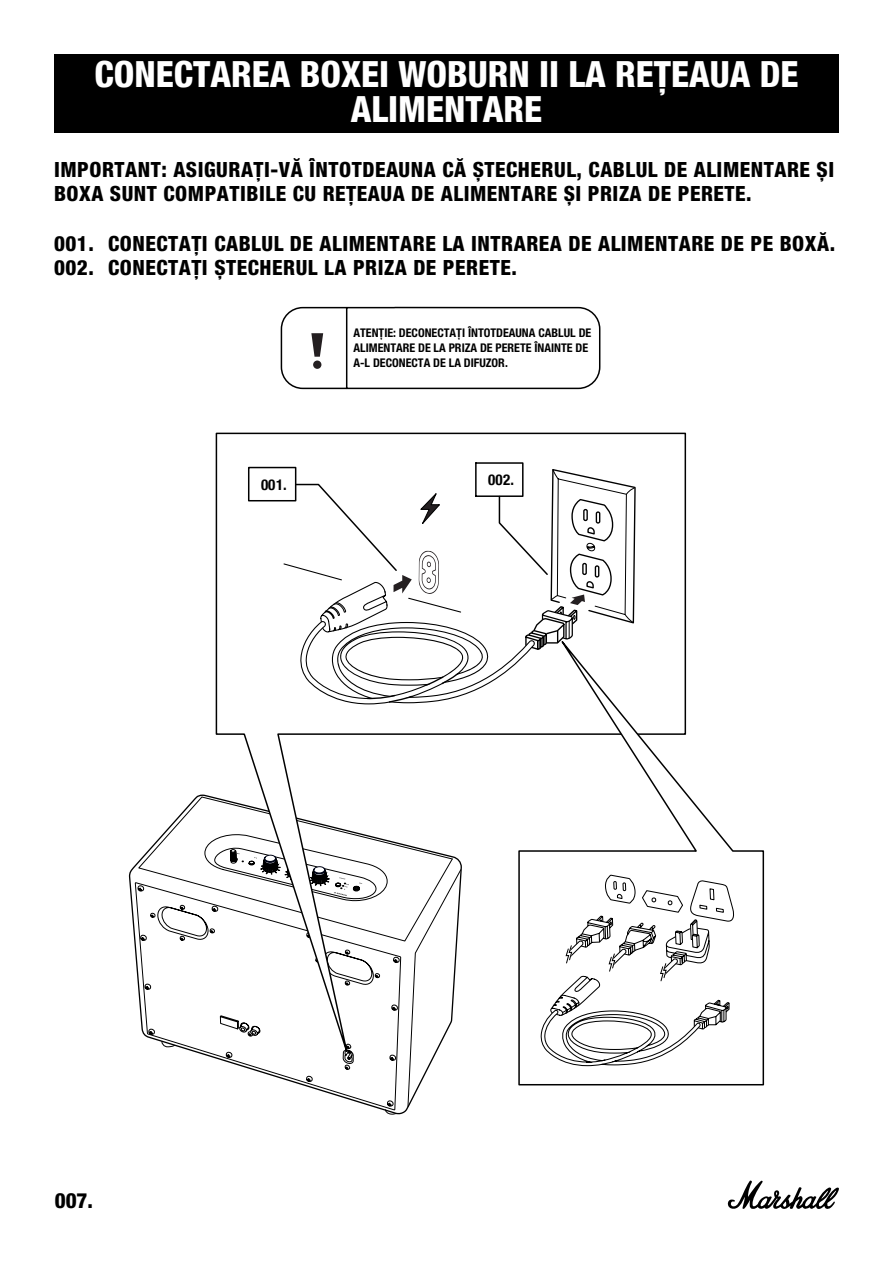
<style>
.page{position:relative;width:893px;height:1263px;background:#fff}
.page>*{position:absolute;margin:0;border:0;box-sizing:border-box;transform-origin:0 0}
.t1{font:800 condensed 36px/34.5px "Helvetica Neue LT Com";color:#fff;text-align:center}
.t2{font:800 condensed 21px/24px "Helvetica Neue LT Pro";letter-spacing:.025em;color:#000}
.t3{font:800 condensed 21px "Helvetica Neue LT Std";color:#000}
.t4{font:700 condensed 15px "Helvetica Neue";letter-spacing:.02em;color:#000}
.t5{font:700 condensed 12px/15px "Helvetica Neue LT Pro";color:#000}
.s1{font-family:"Helvetica Neue LT Std"}
</style>
<div class="page">
<svg style="left:727px;top:1180px;width:112px;height:29px"></svg>
<svg style="left:280px;top:306px;width:321px;height:84px"></svg>
<div style="left:313px;top:360px;width:8px;height:9px;background:#241f21;border-radius:50%"></div>
<div style="left:54px;top:54px;width:785px;height:78px;background:#000"></div>
<svg style="left:135px;top:882px;width:288px;height:233px"></svg>
<svg style="left:138px;top:886px;width:262px;height:220px"></svg>
<svg style="left:385px;top:1109px;width:12px;height:6px"></svg>
<svg style="left:150px;top:796px;width:65px;height:274px"></svg>
<svg style="left:215px;top:432px;width:472px;height:648px"></svg>
<div style="left:248px;top:467px;width:48px;height:34px;border:2px solid #000"></div>
<svg style="left:283px;top:461px;width:353px;height:243px"></svg>
<svg style="left:518px;top:620px;width:247px;height:466px"></svg>
<svg style="left:541px;top:835px;width:193px;height:232px"></svg>
<h1 class="t1" style="left:94px;top:57px;width:706px">CONECTAREA BOXEI WOBURN II LA REȚEAUA DE<br>ALIMENTARE</h1>
<p class="t2" style="left:54px;top:157px;width:782px">IMPORTANT: ASIGURAȚI-VĂ ÎNTOTDEAUNA CĂ ȘTECHERUL, CABLUL DE ALIMENTARE ȘI<br>BOXA SUNT COMPATIBILE CU REȚEAUA DE ALIMENTARE ȘI PRIZA DE PERETE.</p>
<p class="t2" style="left:54px;top:232px;width:783px"><span class="s1">001.</span> CONECTAȚI CABLUL DE ALIMENTARE LA INTRAREA DE ALIMENTARE DE PE BOXĂ.<br><span class="s1">002.</span> CONECTAȚI ȘTECHERUL LA PRIZA DE PERETE.</p>
<p class="t5" style="left:353px;top:325px;width:239px">ATENȚIE: DECONECTAȚI ÎNTOTDEAUNA CABLUL DE<br>ALIMENTARE DE LA PRIZA DE PERETE ÎNAINTE DE<br>A-L DECONECTA DE LA DIFUZOR.</p>
<p class="t4" style="left:261px;top:472px;width:27px">001.</p>
<p class="t4" style="left:488px;top:468px;width:27px">002.</p>
<p class="t3" style="left:55px;top:1187px;width:40px">007.</p>
</div>
